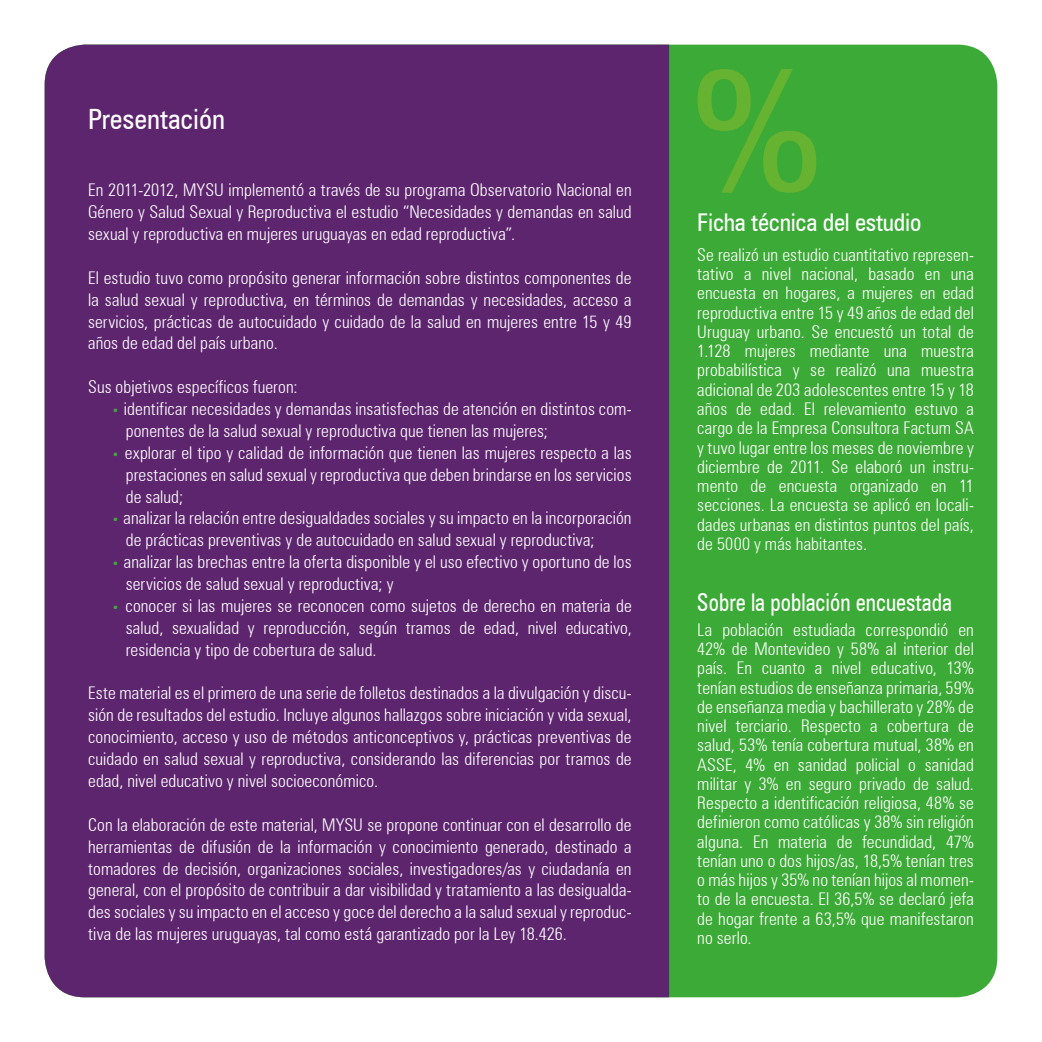
<style>
.page{position:relative;width:1042px;height:1042px;background:#fff}
.page>*{position:absolute;margin:0;border:0;box-sizing:border-box;transform-origin:0 0}
.t1{font:condensed 28px "Zurich BT";color:#fff}
.t2{font:condensed 24.5px "Zurich BT";color:#fff;scale:.9 1}
.t3{font:condensed 24.5px "Zurich BT";color:#fff}
.t4{font:300 condensed 17.5px/19.2px "Zurich BT";letter-spacing:.005em;color:#fff;text-align:justify}
.s1{font-family:"Koz Go Pr 6 N";font-weight:400;font-stretch:normal;color:#3caa36}
</style>
<div class="page">
<div style="left:45px;top:45px;width:952px;height:952px;background:#3caa36;border-radius:40px"></div>
<div style="left:45px;top:45px;width:624px;height:952px;background:#5e256f"></div>
<svg style="left:697px;top:69px;width:119px;height:124px"></svg>
<h1 class="t1" style="left:88px;top:102px;width:138px">Presentación</h1>
<p class="t4" style="left:88px;top:179px;width:545px;line-height:21.9px">En 2011-2012, MYSU implementó a través de su programa Observatorio Nacional en Género y Salud Sexual y Reproductiva el estudio “Necesidades y demandas en salud sexual y reproductiva en mujeres uruguayas en edad reproductiva”.</p>
<p class="t4" style="left:88px;top:266px;width:545px;line-height:21.9px">El estudio tuvo como propósito generar información sobre distintos componentes de la salud sexual y reproductiva, en términos de demandas y necesidades, acceso a servicios, prácticas de autocuidado y cuidado de la salud en mujeres entre 15 y 49 años de edad del país urbano.</p>
<p class="t4" style="left:88px;top:377px;width:211px">Sus objetivos específicos fueron:</p>
<p class="t4" style="left:107px;top:399px;width:526px"><span class="s1">・</span>identificar necesidades y demandas insatisfechas de atención en distintos com-</p>
<p class="t4" style="left:126px;top:421px;width:424px">ponentes de la salud sexual y reproductiva que tienen las mujeres;</p>
<p class="t4" style="left:107px;top:443px;width:526px"><span class="s1">・</span>explorar el tipo y calidad de información que tienen las mujeres respecto a las</p>
<p class="t4" style="left:126px;top:465px;width:507px">prestaciones en salud sexual y reproductiva que deben brindarse en los servicios</p>
<p class="t4" style="left:126px;top:486px;width:59px">de salud;</p>
<p class="t4" style="left:107px;top:508px;width:526px"><span class="s1">・</span>analizar la relación entre desigualdades sociales y su impacto en la incorporación</p>
<p class="t4" style="left:126px;top:530px;width:471px">de prácticas preventivas y de autocuidado en salud sexual y reproductiva;</p>
<p class="t4" style="left:107px;top:552px;width:526px"><span class="s1">・</span>analizar las brechas entre la oferta disponible y el uso efectivo y oportuno de los</p>
<p class="t4" style="left:126px;top:574px;width:269px">servicios de salud sexual y reproductiva; y</p>
<p class="t4" style="left:107px;top:596px;width:526px"><span class="s1">・</span>conocer si las mujeres se reconocen como sujetos de derecho en materia de</p>
<p class="t4" style="left:126px;top:618px;width:507px">salud, sexualidad y reproducción, según tramos de edad, nivel educativo,</p>
<p class="t4" style="left:126px;top:640px;width:252px">residencia y tipo de cobertura de salud.</p>
<p class="t4" style="left:88px;top:682px;width:545px;line-height:21.9px">Este material es el primero de una serie de folletos destinados a la divulgación y discu&shy;sión de resultados del estudio. Incluye algunos hallazgos sobre iniciación y vida sexual, conocimiento, acceso y uso de métodos anticonceptivos y, prácticas preventivas de cuidado en salud sexual y reproductiva, considerando las diferencias por tramos de edad, nivel educativo y nivel socioeconómico.</p>
<p class="t4" style="left:88px;top:813px;width:545px;line-height:21.9px">Con la elaboración de este material, MYSU se propone continuar con el desarrollo de herramientas de difusión de la información y conocimiento generado, destinado a tomadores de decisión, organizaciones sociales, investigadores/as y ciudadanía en general, con el propósito de contribuir a dar visibilidad y tratamiento a las desigualda&shy;des sociales y su impacto en el acceso y goce del derecho a la salud sexual y reproduc&shy;tiva de las mujeres uruguayas, tal como está garantizado por la Ley 18.426.</p>
<h2 class="t3" style="left:697px;top:207px;width:226px">Ficha técnica del estudio</h2>
<p class="t4" style="left:697px;top:245px;width:278px">Se realizó un estudio cuantitativo represen&shy;tativo a nivel nacional, basado en una encuesta en hogares, a mujeres en edad reproductiva entre 15 y 49 años de edad del Uruguay urbano. Se encuestó un total de 1.128 mujeres mediante una muestra probabilística y se realizó una muestra adicional de 203 adolescentes entre 15 y 18 años de edad. El relevamiento estuvo a cargo de la Empresa Consultora Factum SA y tuvo lugar entre los meses de noviembre y diciembre de 2011. Se elaboró un instru&shy;mento de encuesta organizado en 11 secciones. La encuesta se aplicó en locali&shy;dades urbanas en distintos puntos del país, de 5000 y más habitantes.</p>
<h2 class="t2" style="left:697px;top:587px;width:285px">Sobre la población encuestada</h2>
<p class="t4" style="left:697px;top:620px;width:278px">La población estudiada correspondió en 42% de Montevideo y 58% al interior del país. En cuanto a nivel educativo, 13% tenían estudios de enseñanza primaria, 59% de enseñanza media y bachillerato y 28% de nivel terciario. Respecto a cobertura de salud, 53% tenía cobertura mutual, 38% en ASSE, 4% en sanidad policial o sanidad militar y 3% en seguro privado de salud.<br>Respecto a identificación religiosa, 48% se definieron como católicas y 38% sin religión alguna. En materia de fecundidad, 47% tenían uno o dos hijos/as, 18,5% tenían tres o más hijos y 35% no tenían hijos al momen&shy;to de la encuesta. El 36,5% se declaró jefa de hogar frente a 63,5% que manifestaron no serlo.</p>
</div>
